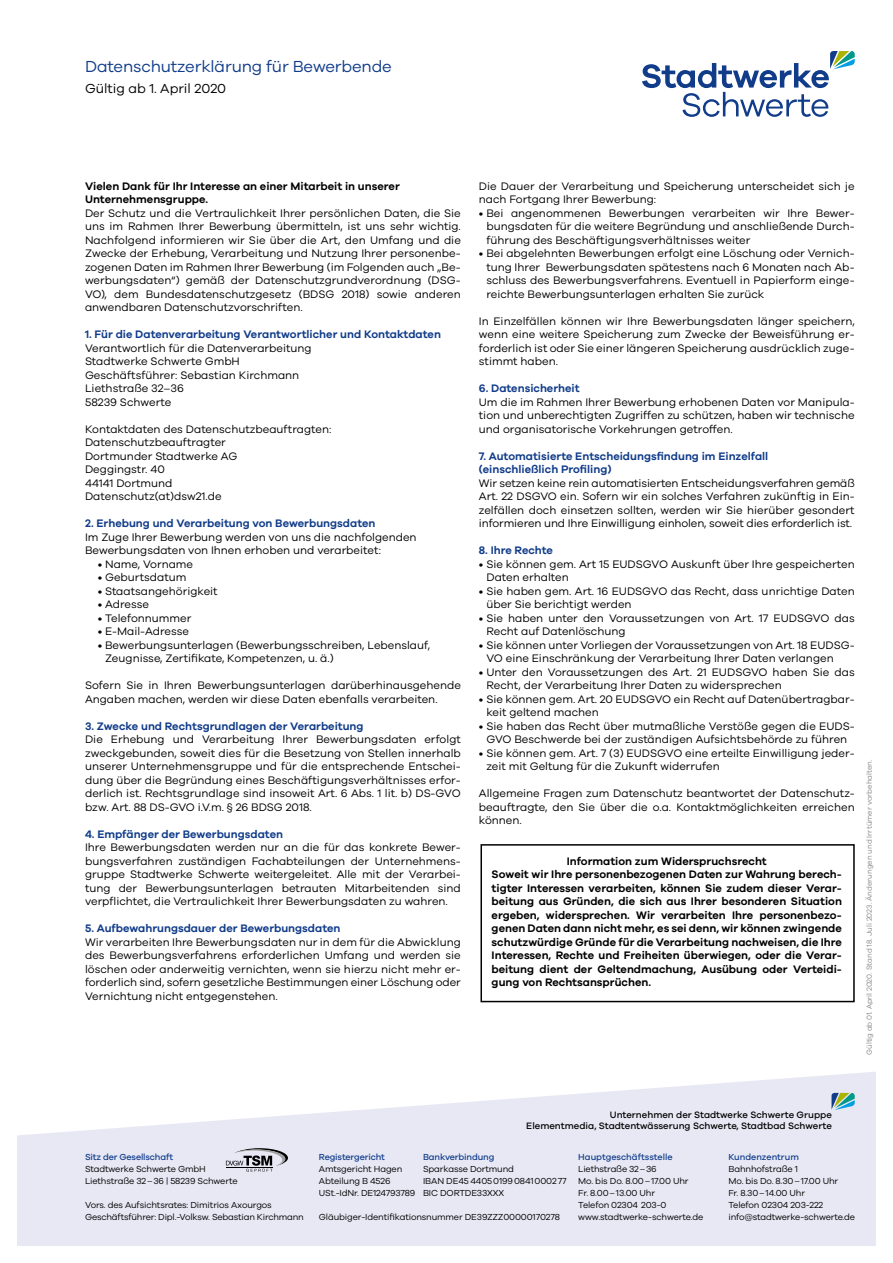
<style>
.page{position:relative;width:893px;height:1263px;background:#fff}
.page>*{position:absolute;margin:0;border:0;box-sizing:border-box;transform-origin:0 0}
.t1{font:16.5px "Galano Grotesque";letter-spacing:-.01em;color:#113c8a}
.t2{font:13.5px "Galano Grotesque";color:#000}
.t3{font:11.25px/13.5px "Galano Grotesque";color:#000}
.t4{font:600 11.25px/13.5px "Galano Grotesque";color:#000}
.t5{font:600 11.25px/13.5px "Galano Grotesque";color:#113c8a}
.t6{font:500 9.6px/10.9px "Galano Grotesque";color:#000;text-align:right}
.t7{font:9px/12px "Galano Grotesque";letter-spacing:-.015em;color:#000}
.t8{font:500 9px "Galano Grotesque";letter-spacing:-.015em;color:#113c8a}
.t9{font:7.5px "Galano Grotesque";color:#878786}
</style>
<div class="page">
<div style="left:480px;top:844px;width:375px;height:158px;border:2px solid #000"></div>
<svg style="left:17px;top:1072px;width:859px;height:174px;fill:#e7e8f4"></svg>
<svg style="left:226px;top:1148px;width:62px;height:24px"></svg>
<svg style="left:642px;top:51px;width:213px;height:66px"></svg>
<svg style="left:831px;top:1093px;width:24px;height:17px"></svg>
<h1 class="t1" style="left:85px;top:56px;width:308px">Datenschutzerklärung für Bewerbende</h1>
<p class="t2" style="left:85px;top:80px;width:143px">Gültig ab 1. April 2020</p>
<p class="t4" style="left:85px;top:179px;width:316px">Vielen Dank für Ihr Interesse an einer Mitarbeit in unserer<br>Unternehmensgruppe.</p>
<p class="t3" style="left:85px;top:206px;width:377px;text-align:justify">Der Schutz und die Vertraulichkeit Ihrer persönlichen Daten, die Sie uns im Rahmen Ihrer Bewerbung übermitteln, ist uns sehr wichtig.<br>Nachfolgend informieren wir Sie über die Art, den Umfang und die Zwecke der Erhebung, Verarbeitung und Nutzung Ihrer personenbe&shy;zogenen Daten im Rahmen Ihrer Bewerbung (im Folgenden auch „Be&shy;werbungsdaten“) gemäß der Datenschutzgrundverordnung (DSG-VO), dem Bundesdatenschutzgesetz (BDSG 2018) sowie anderen anwendbaren Datenschutzvorschriften.</p>
<p class="t5" style="left:85px;top:327px;width:357px">1. Für die Datenverarbeitung Verantwortlicher und Kontaktdaten</p>
<p class="t3" style="left:85px;top:341px;width:228px">Verantwortlich für die Datenverarbeitung<br>Stadtwerke Schwerte GmbH<br>Geschäftsführer: Sebastian Kirchmann<br>Liethstraße 32–36<br>58239 Schwerte</p>
<p class="t3" style="left:85px;top:422px;width:248px">Kontaktdaten des Datenschutzbeauftragten:<br>Datenschutzbeauftragter<br>Dortmunder Stadtwerke AG<br>Deggingstr. 40<br>44141 Dortmund<br>Datenschutz(at)dsw21.de</p>
<p class="t5" style="left:85px;top:516px;width:292px">2. Erhebung und Verarbeitung von Bewerbungsdaten</p>
<p class="t3" style="left:85px;top:530px;width:333px">Im Zuge Ihrer Bewerbung werden von uns die nachfolgenden<br>Bewerbungsdaten von Ihnen erhoben und verarbeitet:</p>
<p class="t3" style="left:98px;top:557px;width:97px">• Name, Vorname</p>
<p class="t3" style="left:98px;top:570px;width:90px">• Geburtsdatum</p>
<p class="t3" style="left:98px;top:584px;width:121px">• Staatsangehörigkeit</p>
<p class="t3" style="left:98px;top:597px;width:53px">• Adresse</p>
<p class="t3" style="left:98px;top:611px;width:95px">• Telefonnummer</p>
<p class="t3" style="left:98px;top:624px;width:93px">• E-Mail-Adresse</p>
<p class="t3" style="left:105px;top:638px;width:327px;text-indent:-7px">• Bewerbungsunterlagen (Bewerbungsschreiben, Lebenslauf,<br>Zeugnisse, Zertifikate, Kompetenzen, u. ä.)</p>
<p class="t3" style="left:85px;top:678px;width:377px">Sofern Sie in Ihren Bewerbungsunterlagen darüberhinausgehende<br>Angaben machen, werden wir diese Daten ebenfalls verarbeiten.</p>
<p class="t5" style="left:85px;top:719px;width:280px">3. Zwecke und Rechtsgrundlagen der Verarbeitung</p>
<p class="t3" style="left:85px;top:732px;width:377px;text-align:justify">Die Erhebung und Verarbeitung Ihrer Bewerbungsdaten erfolgt zweckgebunden, soweit dies für die Besetzung von Stellen innerhalb unserer Unternehmensgruppe und für die entsprechende Entschei&shy;dung über die Begründung eines Beschäftigungsverhältnisses erfor&shy;derlich ist. Rechtsgrundlage sind insoweit Art. 6 Abs. 1 lit. b) DS-GVO bzw. Art. 88 DS-GVO i.V.m. § 26 BDSG 2018.</p>
<p class="t5" style="left:85px;top:827px;width:199px">4. Empfänger der Bewerbungsdaten</p>
<p class="t3" style="left:85px;top:840px;width:377px;text-align:justify">Ihre Bewerbungsdaten werden nur an die für das konkrete Bewer&shy;bungsverfahren zuständigen Fachabteilungen der Unternehmens&shy;gruppe Stadtwerke Schwerte weitergeleitet. Alle mit der Verarbei&shy;tung der Bewerbungsunterlagen betrauten Mitarbeitenden sind verpflichtet, die Vertraulichkeit Ihrer Bewerbungsdaten zu wahren.</p>
<p class="t5" style="left:85px;top:921px;width:257px">5. Aufbewahrungsdauer der Bewerbungsdaten</p>
<p class="t3" style="left:85px;top:935px;width:377px;text-align:justify">Wir verarbeiten Ihre Bewerbungsdaten nur in dem für die Abwicklung des Bewerbungsverfahrens erforderlichen Umfang und werden sie löschen oder anderweitig vernichten, wenn sie hierzu nicht mehr er&shy;forderlich sind, sofern gesetzliche Bestimmungen einer Löschung oder Vernichtung nicht entgegenstehen.</p>
<p class="t3" style="left:479px;top:179px;width:377px">Die Dauer der Verarbeitung und Speicherung unterscheidet sich je nach Fortgang Ihrer Bewerbung:</p>
<p class="t3" style="left:486px;top:206px;width:370px;text-align:justify;text-indent:-8px">• Bei angenommenen Bewerbungen verarbeiten wir Ihre Bewer&shy;bungsdaten für die weitere Begründung und anschließende Durch&shy;führung des Beschäftigungsverhältnisses weiter</p>
<p class="t3" style="left:486px;top:246px;width:370px;text-align:justify;text-indent:-8px">• Bei abgelehnten Bewerbungen erfolgt eine Löschung oder Vernich&shy;tung Ihrer Bewerbungsdaten spätestens nach 6 Monaten nach Ab&shy;schluss des Bewerbungsverfahrens. Eventuell in Papierform einge&shy;reichte Bewerbungsunterlagen erhalten Sie zurück</p>
<p class="t3" style="left:479px;top:314px;width:377px;text-align:justify">In Einzelfällen können wir Ihre Bewerbungsdaten länger speichern, wenn eine weitere Speicherung zum Zwecke der Beweisführung er&shy;forderlich ist oder Sie einer längeren Speicherung ausdrücklich zuge&shy;stimmt haben.</p>
<p class="t5" style="left:479px;top:381px;width:102px">6. Datensicherheit</p>
<p class="t3" style="left:479px;top:395px;width:377px;text-align:justify">Um die im Rahmen Ihrer Bewerbung erhobenen Daten vor Manipula&shy;tion und unberechtigten Zugriffen zu schützen, haben wir technische und organisatorische Vorkehrungen getroffen.</p>
<p class="t5" style="left:479px;top:449px;width:291px">7. Automatisierte Entscheidungsfindung im Einzelfall (einschließlich Profiling)</p>
<p class="t3" style="left:479px;top:476px;width:377px;text-align:justify">Wir setzen keine rein automatisierten Entscheidungsverfahren gemäß Art. 22 DSGVO ein. Sofern wir ein solches Verfahren zukünftig in Ein&shy;zelfällen doch einsetzen sollten, werden wir Sie hierüber gesondert informieren und Ihre Einwilligung einholen, soweit dies erforderlich ist.</p>
<p class="t5" style="left:479px;top:543px;width:76px">8. Ihre Rechte</p>
<p class="t3" style="left:486px;top:557px;width:370px;text-indent:-8px">• Sie können gem. Art 15 EUDSGVO Auskunft über Ihre gespeicherten<br>Daten erhalten</p>
<p class="t3" style="left:486px;top:584px;width:370px;text-indent:-8px">• Sie haben gem. Art. 16 EUDSGVO das Recht, dass unrichtige Daten über Sie berichtigt werden</p>
<p class="t3" style="left:486px;top:611px;width:370px;text-indent:-8px">• Sie haben unter den Voraussetzungen von Art. 17 EUDSGVO das<br>Recht auf Datenlöschung</p>
<p class="t3" style="left:486px;top:638px;width:370px;text-indent:-8px">• Sie können unter Vorliegen der Voraussetzungen von Art. 18 EUDSG-<br>VO eine Einschränkung der Verarbeitung Ihrer Daten verlangen</p>
<p class="t3" style="left:486px;top:665px;width:370px;text-indent:-8px">• Unter den Voraussetzungen des Art. 21 EUDSGVO haben Sie das<br>Recht, der Verarbeitung Ihrer Daten zu widersprechen</p>
<p class="t3" style="left:486px;top:692px;width:370px;text-indent:-8px">• Sie können gem. Art. 20 EUDSGVO ein Recht auf Datenübertragbar&shy;keit geltend machen</p>
<p class="t3" style="left:479px;top:719px;width:377px;text-align:center">• Sie haben das Recht über mutmaßliche Verstöße gegen die EUDS-<br>GVO Beschwerde bei der zuständigen Aufsichtsbehörde zu führen</p>
<p class="t3" style="left:486px;top:746px;width:370px;text-indent:-8px">• Sie können gem. Art. 7 (3) EUDSGVO eine erteilte Einwilligung jeder&shy;zeit mit Geltung für die Zukunft widerrufen</p>
<p class="t3" style="left:479px;top:786px;width:377px;text-align:justify">Allgemeine Fragen zum Datenschutz beantwortet der Datenschutz&shy;beauftragte, den Sie über die o.a. Kontaktmöglichkeiten erreichen können.</p>
<p class="t4" style="left:492px;top:854px;width:352px;text-indent:75px">Information zum Widerspruchsrecht<br>Soweit wir Ihre personenbezogenen Daten zur Wahrung berech&shy;tigter Interessen verarbeiten, können Sie zudem dieser Verar&shy;beitung aus Gründen, die sich aus Ihrer besonderen Situation ergeben, widersprechen. Wir verarbeiten Ihre personenbezo&shy;genen Daten dann nicht mehr, es sei denn, wir können zwingende schutzwürdige Gründe für die Verarbeitung nachweisen, die Ihre Interessen, Rechte und Freiheiten überwiegen, oder die Verar&shy;beitung dient der Geltendmachung, Ausübung oder Verteidi&shy;gung von Rechtsansprüchen.</p>
<p class="t9" style="left:865px;top:1054px;width:297px;rotate:-90deg">Gültig ab 01. April 2020. Stand 18. Juli 2023. Änderungen und Irrtümer vorbehalten.</p>
<p class="t8" style="left:85px;top:1152px;width:90px">Sitz der Gesellschaft</p>
<p class="t7" style="left:85px;top:1163px;width:154px">Stadtwerke Schwerte GmbH<br>Liethstraße 32–36 | 58239 Schwerte</p>
<p class="t7" style="left:85px;top:1199px;width:220px">Vors. des Aufsichtsrates: Dimitrios Axourgos<br>Geschäftsführer: Dipl.-Volksw. Sebastian Kirchmann</p>
<p class="t6" style="left:526px;top:1108px;width:307px">Unternehmen der Stadtwerke Schwerte Gruppe<br>Elementmedia, Stadtentwässerung Schwerte, Stadtbad Schwerte</p>
<p class="t8" style="left:319px;top:1152px;width:68px">Registergericht</p>
<p class="t7" style="left:319px;top:1163px;width:98px">Amtsgericht Hagen<br>Abteilung B 4526<br>USt.-IdNr. DE124793789</p>
<p class="t7" style="left:319px;top:1211px;width:242px">Gläubiger-Identifikationsnummer DE39ZZZ00000170278</p>
<p class="t8" style="left:423px;top:1152px;width:73px">Bankverbindung</p>
<p class="t7" style="left:423px;top:1163px;width:145px">Sparkasse Dortmund<br>IBAN DE45 440501990841000277<br>BIC DORTDE33XXX</p>
<p class="t8" style="left:578px;top:1152px;width:96px">Hauptgeschäftsstelle</p>
<p class="t7" style="left:578px;top:1163px;width:127px">Liethstraße 32–36<br>Mo. bis Do. 8.00–17.00 Uhr<br>Fr. 8.00–13.00 Uhr<br>Telefon 02304 203-0 www.stadtwerke-schwerte.de</p>
<p class="t8" style="left:728px;top:1152px;width:72px">Kundenzentrum</p>
<p class="t7" style="left:728px;top:1163px;width:128px">Bahnhofstraße 1<br>Mo. bis Do. 8.30–17.00 Uhr<br>Fr. 8.30–14.00 Uhr<br>Telefon 02304 203-222 info@stadtwerke-schwerte.de</p>
</div>
